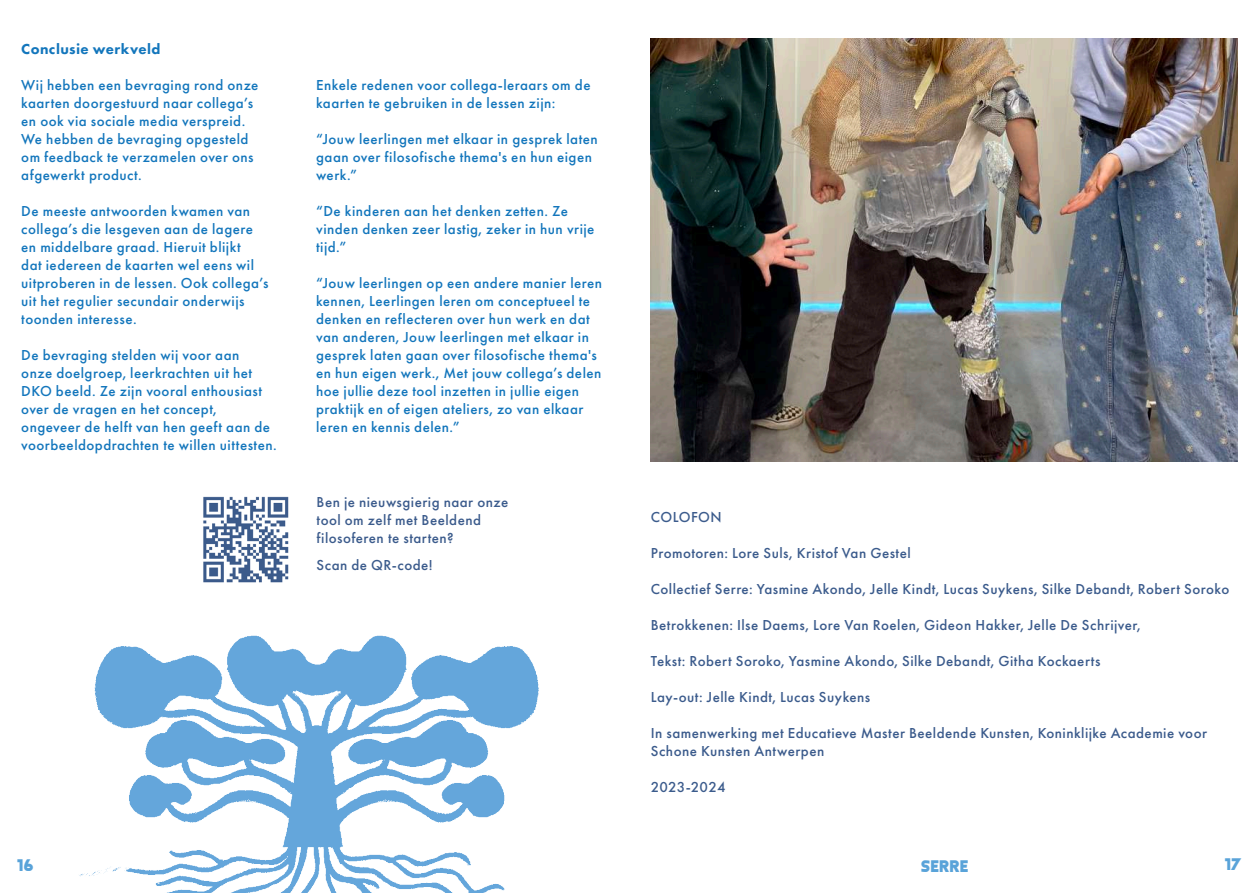
<style>
.page{position:relative;width:1259px;height:893px;background:#fff}
.page>*{position:absolute;margin:0;border:0;box-sizing:border-box;transform-origin:0 0}
.t1{font:500 15px/18px "Futura PT";letter-spacing:.03em;color:#1376bc}
.t2{font:500 15px/18px "Futura PT";letter-spacing:.03em;color:#3b5b8c}
.t3{font:800 15px "Futura PT";letter-spacing:.03em;color:#1376bc}
.t4{font:15px "Coral Colour";color:#59a3d9}
</style>
<div class="page">
<img style="left:79px;top:635px;width:460px;height:258px">
<img style="left:203px;top:496px;width:86px;height:87px">
<img style="left:651px;top:38px;width:586px;height:423px">
<p class="t3" style="left:21px;top:40px;width:141px">Conclusie werkveld</p>
<p class="t1" style="left:21px;top:76px;width:239px">Wij hebben een bevraging rond onze kaarten doorgestuurd naar collega’s en ook via sociale media verspreid.<br>We hebben de bevraging opgesteld om feedback te verzamelen over ons afgewerkt product.</p>
<p class="t1" style="left:21px;top:202px;width:249px">De meeste antwoorden kwamen van collega’s die lesgeven aan de lagere en middelbare graad. Hieruit blijkt<br>dat iedereen de kaarten wel eens wil uitproberen in de lessen. Ook collega’s uit het regulier secundair onderwijs toonden interesse.</p>
<p class="t1" style="left:21px;top:346px;width:257px">De bevraging stelden wij voor aan<br>onze doelgroep, leerkrachten uit het DKO beeld. Ze zijn vooral enthousiast over de vragen en het concept, ongeveer de helft van hen geeft aan de voorbeeldopdrachten te willen uittesten.</p>
<p class="t1" style="left:316px;top:76px;width:276px">Enkele redenen voor collega-leraars om de kaarten te gebruiken in de lessen zijn:</p>
<p class="t1" style="left:316px;top:130px;width:283px">“Jouw leerlingen met elkaar in gesprek laten gaan over filosofische thema's en hun eigen werk.”</p>
<p class="t1" style="left:316px;top:202px;width:280px">“De kinderen aan het denken zetten. Ze vinden denken zeer lastig, zeker in hun vrije tijd.”</p>
<p class="t1" style="left:316px;top:274px;width:287px">“Jouw leerlingen op een andere manier leren kennen, Leerlingen leren om conceptueel te denken en reflecteren over hun werk en dat van anderen, Jouw leerlingen met elkaar in gesprek laten gaan over filosofische thema's en hun eigen werk., Met jouw collega’s delen hoe jullie deze tool inzetten in jullie eigen praktijk en of eigen ateliers, zo van elkaar leren en kennis delen.”</p>
<p class="t2" style="left:316px;top:493px;width:193px">Ben je nieuwsgierig naar onze tool om zelf met Beeldend filosoferen te starten?</p>
<p class="t2" style="left:316px;top:556px;width:118px">Scan de QR-code!</p>
<p class="t2" style="left:651px;top:508px;width:72px">COLOFON</p>
<p class="t2" style="left:651px;top:544px;width:261px">Promotoren: Lore Suls, Kristof Van Gestel</p>
<p class="t2" style="left:651px;top:580px;width:580px">Collectief Serre: Yasmine Akondo, Jelle Kindt, Lucas Suykens, Silke Debandt, Robert Soroko</p>
<p class="t2" style="left:651px;top:616px;width:491px">Betrokkenen: Ilse Daems, Lore Van Roelen, Gideon Hakker, Jelle De Schrijver,</p>
<p class="t2" style="left:651px;top:652px;width:451px">Tekst: Robert Soroko, Yasmine Akondo, Silke Debandt, Githa Kockaerts</p>
<p class="t2" style="left:651px;top:688px;width:221px">Lay-out: Jelle Kindt, Lucas Suykens</p>
<p class="t2" style="left:651px;top:724px;width:558px">In samenwerking met Educatieve Master Beeldende Kunsten, Koninklijke Academie voor<br>Schone Kunsten Antwerpen</p>
<p class="t2" style="left:651px;top:778px;width:76px">2023-2024</p>
<p class="t4" style="left:17px;top:858px;width:18px">16</p>
<p class="t4" style="left:921px;top:859px;width:49px">SERRE</p>
<p class="t4" style="left:1224px;top:857px;width:18px">17</p>
</div>
